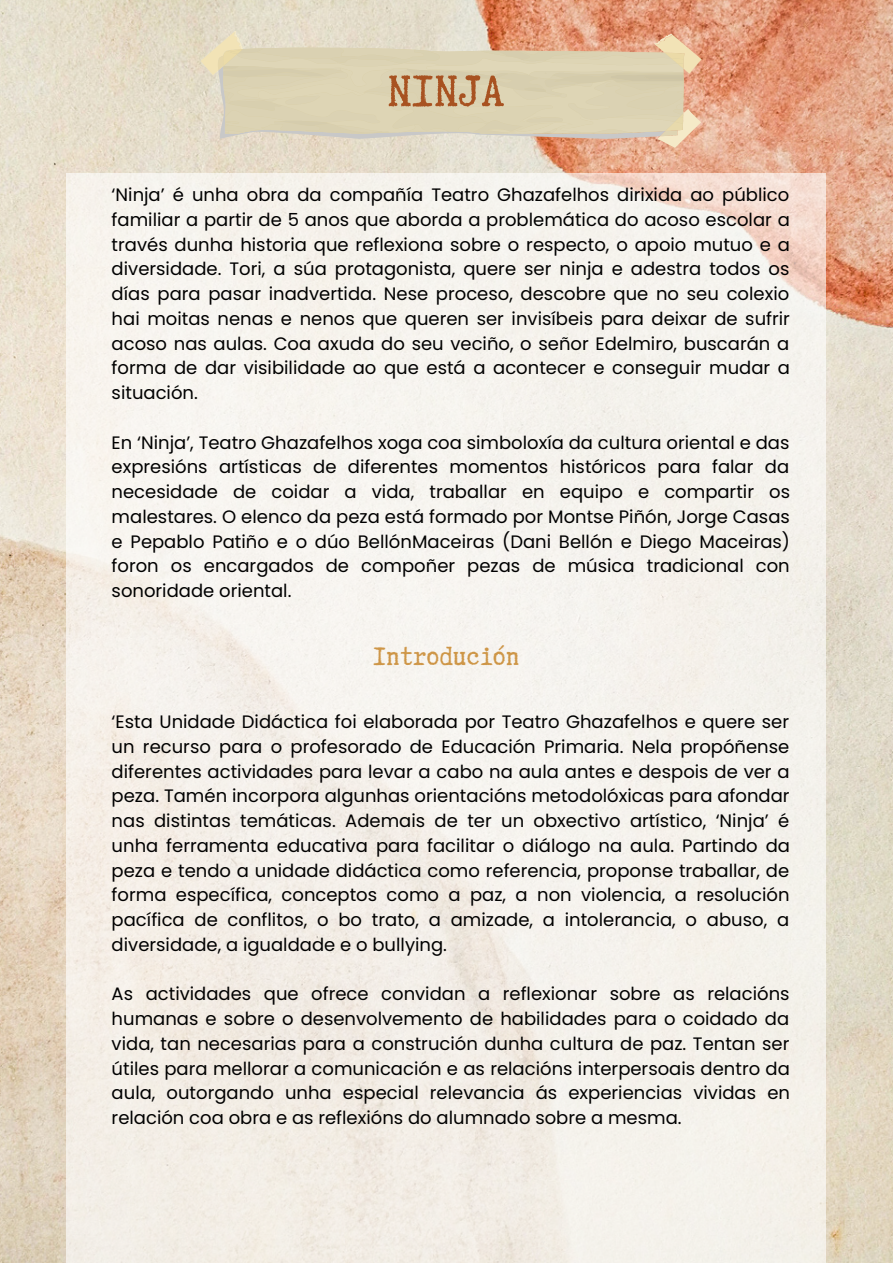
<style>
.page{position:relative;width:893px;height:1264px;background:#fff}
.page>*{position:absolute;margin:0;border:0;box-sizing:border-box;transform-origin:0 0}
.t1{font:52.5px "Truetypewriter Polygl OTT";color:#a85221}
.t2{font:30px "Truetypewriter Polygl OTT";color:#ce9647}
.t3{font:18px/24.8px "Poppins";color:#000;text-align:justify}
</style>
<div class="page">
<img style="left:0;top:0;width:892px;height:1262px">
<div style="left:67px;top:173px;width:758px;height:1089px;background:#f5f2ec"></div>
<svg style="left:201px;top:31px;width:500px;height:117px;background:#deceb1"></svg>
<h1 class="t1" style="left:388px;top:64px;width:118px">NINJA</h1>
<p class="t3" style="left:112px;top:182px;width:679px">‘Ninja’ é unha obra da compañía Teatro Ghazafelhos dirixida ao público familiar a partir de 5 anos que aborda a problemática do acoso escolar a través dunha historia que reflexiona sobre o respecto, o apoio mutuo e a diversidade. Tori, a súa protagonista, quere ser ninja e adestra todos os días para pasar inadvertida. Nese proceso, descobre que no seu colexio hai moitas nenas e nenos que queren ser invisíbeis para deixar de sufrir acoso nas aulas. Coa axuda do seu veciño, o señor Edelmiro, buscarán a forma de dar visibilidade ao que está a acontecer e conseguir mudar a situación.</p>
<p class="t3" style="left:112px;top:430px;width:680px">En ‘Ninja’, Teatro Ghazafelhos xoga coa simboloxía da cultura oriental e das expresións artísticas de diferentes momentos históricos para falar da necesidade de coidar a vida, traballar en equipo e compartir os malestares. O elenco da peza está formado por Montse Piñón, Jorge Casas e Pepablo Patiño e o dúo BellónMaceiras (Dani Bellón e Diego Maceiras) foron os encargados de compoñer pezas de música tradicional con sonoridade oriental.</p>
<h2 class="t2" style="left:373px;top:641px;width:148px">Introdución</h2>
<p class="t3" style="left:112px;top:709px;width:679px">‘Esta Unidade Didáctica foi elaborada por Teatro Ghazafelhos e quere ser un recurso para o profesorado de Educación Primaria. Nela propóñense diferentes actividades para levar a cabo na aula antes e despois de ver a peza. Tamén incorpora algunhas orientacións metodolóxicas para afondar nas distintas temáticas. Ademais de ter un obxectivo artístico, ‘Ninja’ é unha ferramenta educativa para facilitar o diálogo na aula. Partindo da peza e tendo a unidade didáctica como referencia, proponse traballar, de forma específica, conceptos como a paz, a non violencia, a resolución pacífica de conflitos, o bo trato, a amizade, a intolerancia, o abuso, a diversidade, a igualdade e o bullying.</p>
<p class="t3" style="left:112px;top:981px;width:679px">As actividades que ofrece convidan a reflexionar sobre as relacións humanas e sobre o desenvolvemento de habilidades para o coidado da vida, tan necesarias para a construción dunha cultura de paz. Tentan ser útiles para mellorar a comunicación e as relacións interpersoais dentro da aula, outorgando unha especial relevancia ás experiencias vividas en relación coa obra e as reflexións do alumnado sobre a mesma.</p>
</div>
